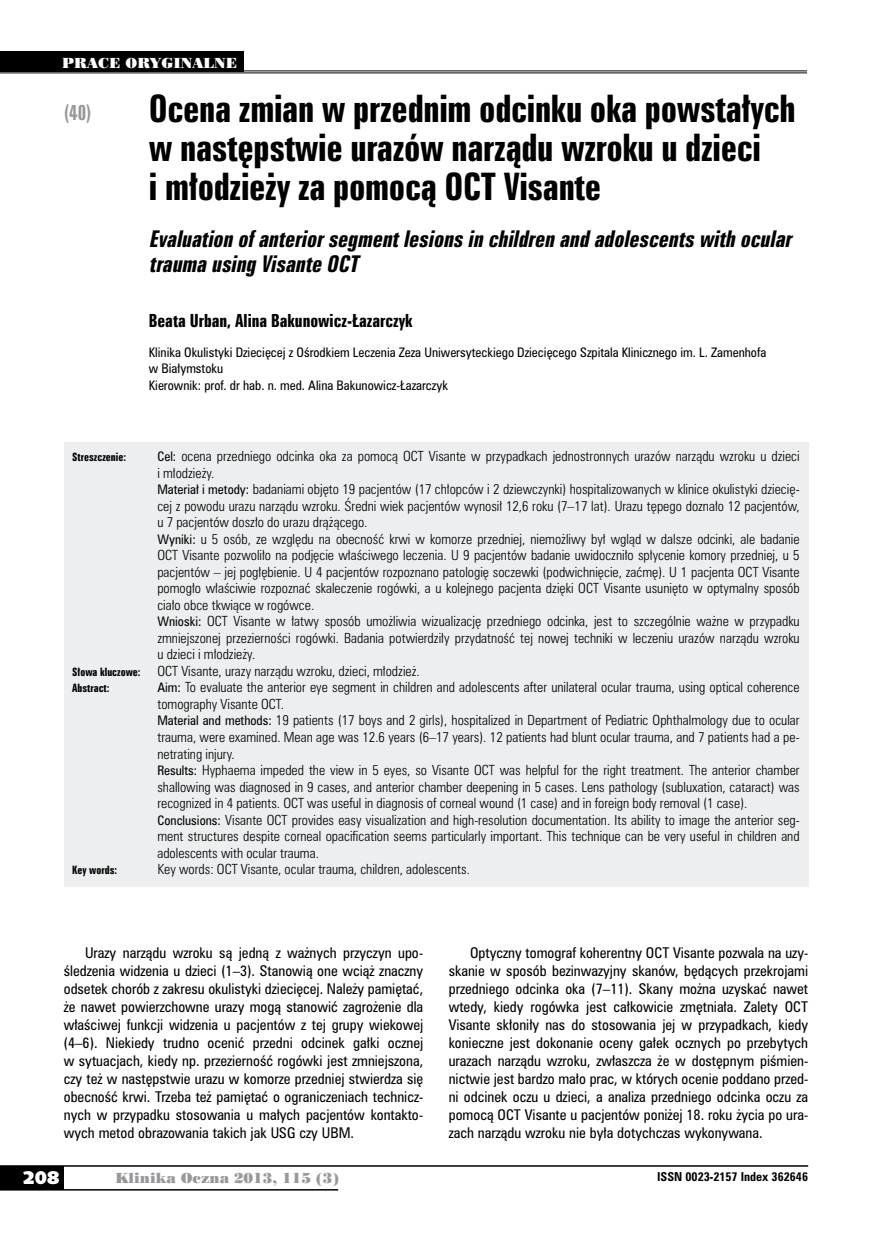
<style>
.page{position:relative;width:872px;height:1234px;background:#fff}
.page>*{position:absolute;margin:0;border:0;box-sizing:border-box;transform-origin:0 0}
.t1{font:34.5px/39px "Zurich Bd X Cn PL";letter-spacing:-.01em;color:#000}
.t2{font:italic 21px/25.5px "Zurich Bd X Cn PL";color:#000}
.t3{font:19.5px "Zurich Bd X Cn PL";color:#98989c;scale:.9 1}
.t4{font:18px "Humanst 531 U Blk PL";color:#fff}
.t5{font:16.5px "Zurich Bd X Cn PL";color:#000}
.t6{font:13.5px/18px "Zurich Cn PL";color:#000;text-align:justify}
.t7{font:13.5px "Poster Bodoni PL";color:#98989c}
.t8{font:13.5px "Poster Bodoni PL";color:#fff}
.t9{font:12.75px/16.5px "Zurich Lt Cn PL";color:#000}
.t10{font:12px/16.5px "Zurich Cn PL";color:#000}
.t11{font:700 11.25px "Zurich Cn PL";color:#000}
.t12{font:10.5px "Zurich Bd X Cn PL";color:#000}
.s1{font-family:"Zurich Cn PL";font-size:12px}
</style>
<div class="page">
<div style="left:0;top:1165px;width:64px;height:24px;background:#000"></div>
<hr style="left:0;top:1164px;width:808px;height:2px;background:#000">
<hr style="left:0;top:1188px;width:338px;height:2px;background:#000">
<div style="left:64px;top:442px;width:744px;height:444px;background:#edeeef"></div>
<hr style="left:0;top:70px;width:807px;height:1px;background:#000">
<hr style="left:0;top:72px;width:807px;height:1px;background:#000">
<div style="left:0;top:51px;width:243px;height:21px;background:#000"></div>
<p class="t8" style="left:62px;top:54px;width:176px">PRACE ORYGINALNE</p>
<h3 class="t3" style="left:64px;top:100px;width:32px">(40)</h3>
<h1 class="t1" style="left:149px;top:89px;width:648px">Ocena zmian w przednim odcinku oka powstałych w następstwie urazów narządu wzroku u dzieci<br>i młodzieży za pomocą OCT Visante</h1>
<h2 class="t2" style="left:149px;top:226px;width:649px">Evaluation ofanteriorsegmentlesionsin children andadolescentswith ocular traumausingVisante OCT</h2>
<p class="t5" style="left:149px;top:310px;width:265px">Beata Urban, Alina Bakunowicz-Łazarczyk</p>
<p class="t10" style="left:149px;top:343px;width:619px">Klinika Okulistyki Dziecięcej z Ośrodkiem Leczenia Zeza Uniwersyteckiego Dziecięcego Szpitala Klinicznego im. L. Zamenhofa w Białymstoku<br>Kierownik: prof. dr hab. n. med. Alina Bakunowicz-Łazarczyk</p>
<p class="t12" style="left:72px;top:450px;width:55px">Streszczenie:</p>
<p class="t9" style="left:157px;top:448px;width:644px"><span class="s1">Cel:</span> ocena przedniego odcinka oka za pomocą OCT Visante w przypadkach jednostronnych urazów narządu wzroku u dzieci i młodzieży.<br><span class="s1">Materiał i metody:</span> badaniami objęto 19 pacjentów (17 chłopców i 2 dziewczynki) hospitalizowanych w klinice okulistyki dziecię&shy;cej z powodu urazu narządu wzroku. Średni wiek pacjentów wynosił 12,6 roku (7–17 lat). Urazu tępego doznało 12 pacjentów, u 7 pacjentów doszło do urazu drążącego.<br><span class="s1">Wyniki:</span> u 5 osób, ze względu na obecność krwi w komorze przedniej, niemożliwy był wgląd w dalsze odcinki, ale badanie OCT Visante pozwoliło na podjęcie właściwego leczenia. U 9 pacjentów badanie uwidoczniło spłycenie komory przedniej, u 5 pacjentów – jej pogłębienie. U 4 pacjentów rozpoznano patologię soczewki (podwichnięcie, zaćmę). U 1 pacjenta OCT Visante pomogło właściwie rozpoznać skaleczenie rogówki, a u kolejnego pacjenta dzięki OCT Visante usunięto w optymalny sposób ciało obce tkwiące w rogówce.<br><span class="s1">Wnioski:</span> OCT Visante w łatwy sposób umożliwia wizualizację przedniego odcinka, jest to szczególnie ważne w przypadku zmniejszonej przezierności rogówki. Badania potwierdziły przydatność tej nowej techniki w leczeniu urazów narządu wzroku u dzieci i młodzieży.</p>
<p class="t12" style="left:72px;top:665px;width:70px">Słowa kluczowe:</p>
<p class="t9" style="left:157px;top:662px;width:264px">OCT Visante, urazy narządu wzroku, dzieci, młodzież.</p>
<p class="t12" style="left:72px;top:681px;width:39px">Abstract:</p>
<p class="t9" style="left:157px;top:679px;width:644px"><span class="s1">Aim:</span> To evaluate the anterior eye segment in children and adolescents after unilateral ocular trauma, using optical coherence tomography Visante OCT.<br><span class="s1">Material and methods:</span> 19 patients (17 boys and 2 girls), hospitalized in Department of Pediatric Ophthalmology due to ocular trauma, were examined. Mean age was 12.6 years (6–17 years). 12 patients had blunt ocular trauma, and 7 patients had a pe&shy;netrating injury.<br><span class="s1">Results:</span> Hyphaema impeded the view in 5 eyes, so Visante OCT was helpful for the right treatment. The anterior chamber shallowing was diagnosed in 9 cases, and anterior chamber deepening in 5 cases. Lens pathology (subluxation, cataract) was recognized in 4 patients. OCT was useful in diagnosis of corneal wound (1 case) and in foreign body removal (1 case).<br><span class="s1">Conclusions:</span> Visante OCT provides easy visualization and high-resolution documentation. Its ability to image the anterior seg&shy;ment structures despite corneal opacification seems particularly important. This technique can be very useful in children and adolescents with ocular trauma.</p>
<p class="t12" style="left:72px;top:863px;width:46px">Key words:</p>
<p class="t9" style="left:157px;top:860px;width:314px">Key words: OCT Visante, ocular trauma, children, adolescents.</p>
<p class="t6" style="left:64px;top:943px;width:361px;text-indent:21px">Urazy narządu wzroku są jedną z ważnych przyczyn upo&shy;śledzenia widzenia u dzieci (1–3). Stanowią one wciąż znaczny odsetek chorób z zakresu okulistyki dziecięcej. Należy pamiętać, że nawet powierzchowne urazy mogą stanowić zagrożenie dla właściwej funkcji widzenia u pacjentów z tej grupy wiekowej (4–6). Niekiedy trudno ocenić przedni odcinek gałki ocznej w sytuacjach, kiedy np. przezierność rogówki jest zmniejszona, czy też w następstwie urazu w komorze przedniej stwierdza się obecność krwi. Trzeba też pamiętać o ograniczeniach technicz&shy;nych w przypadku stosowania u małych pacjentów kontakto&shy;wych metod obrazowania takich jak USG czy UBM.</p>
<p class="t6" style="left:449px;top:943px;width:361px;text-indent:21px">Optyczny tomograf koherentny OCT Visante pozwala na uzy&shy;skanie w sposób bezinwazyjny skanów, będących przekrojami przedniego odcinka oka (7–11). Skany można uzyskać nawet wtedy, kiedy rogówka jest całkowicie zmętniała. Zalety OCT Visante skłoniły nas do stosowania jej w przypadkach, kiedy konieczne jest dokonanie oceny gałek ocznych po przebytych urazach narządu wzroku, zwłaszcza że w dostępnym piśmien&shy;nictwie jest bardzo mało prac, w których ocenie poddano przed&shy;ni odcinek oczu u dzieci, a analiza przedniego odcinka oczu za pomocą OCT Visante u pacjentów poniżej 18. roku życia po ura&shy;zach narządu wzroku nie była dotychczas wykonywana.</p>
<h3 class="t4" style="left:23px;top:1165px;width:38px">208</h3>
<p class="t7" style="left:115px;top:1168px;width:225px">Klinika Oczna 2013, 115 (3)</p>
<p class="t11" style="left:657px;top:1168px;width:152px">ISSN 0023-2157 Index 362646</p>
</div>
